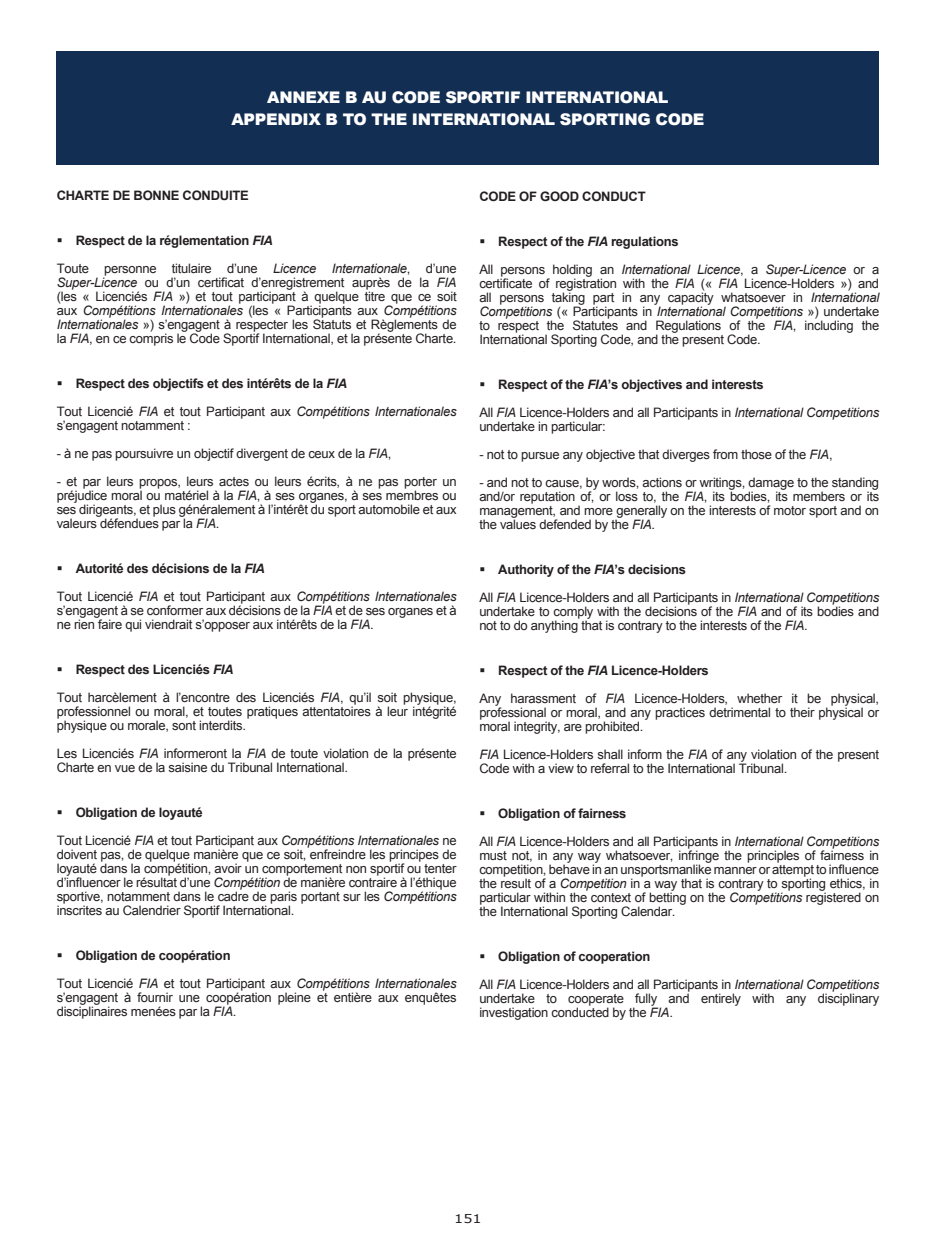
<style>
.page{position:relative;width:936px;height:1248px;background:#fff}
.page>*{position:absolute;margin:0;border:0;box-sizing:border-box;transform-origin:0 0}
.t1{font:900 16px "Arial";letter-spacing:-.02em;color:#fff}
._3__Texte_normal{font:13px/14px "Arial";letter-spacing:-.02em;color:#231f20;text-align:justify}
._4__Titre_article_bo{font:700 13px "Arial";letter-spacing:-.02em;color:#231f20}
.t2{font:12px "Verdana";color:#231f20;scale:1.2 1}
.s1{font-style:italic}
</style>
<div class="page">
<div style="left:57px;top:51px;width:822px;height:113px;background:#132e53"></div>
<p class="t1" style="left:267px;top:85px;width:403px">ANNEXE B AU CODE SPORTIF INTERNATIONAL</p>
<p class="t1" style="left:231px;top:107px;width:474px">APPENDIX B TO THE INTERNATIONAL SPORTING CODE</p>
<p class="_4__Titre_article_bo" style="left:57px;top:186px;width:193px">CHARTE DE BONNE CONDUITE</p>
<p class="_4__Titre_article_bo" style="left:57px;top:231px;width:218px">▪ Respect de la réglementation <span class="s1">FIA</span></p>
<p class="_3__Texte_normal" style="left:57px;top:261px;width:401px">Toute personne titulaire d’une <span class="s1">Licence Internationale</span>, d’une <span class="s1">Super-Licence</span> ou d’un certificat d’enregistrement auprès de la <span class="s1">FIA </span>(les « Licenciés <span class="s1">FIA</span> ») et tout participant à quelque titre que ce soit aux <span class="s1">Compétitions Internationales</span> (les « Participants aux <span class="s1">Compétitions Internationales</span> ») s’engagent à respecter les Statuts et Règlements de la <span class="s1">FIA</span>, en ce compris le Code Sportif International, et la présente Charte.</p>
<p class="_4__Titre_article_bo" style="left:57px;top:374px;width:292px">▪ Respect des objectifs et des intérêts de la <span class="s1">FIA</span></p>
<p class="_3__Texte_normal" style="left:57px;top:404px;width:401px">Tout Licencié <span class="s1">FIA</span> et tout Participant aux <span class="s1">Compétitions Internationales </span>s’engagent notamment :</p>
<p class="_3__Texte_normal" style="left:57px;top:446px;width:336px">- à ne pas poursuivre un objectif divergent de ceux de la <span class="s1">FIA</span>,</p>
<p class="_3__Texte_normal" style="left:57px;top:474px;width:401px">- et par leurs propos, leurs actes ou leurs écrits, à ne pas porter un préjudice moral ou matériel à la <span class="s1">FIA</span>, à ses organes, à ses membres ou ses dirigeants, et plus généralement à l’intérêt du sport automobile et aux valeurs défendues par la <span class="s1">FIA</span>.</p>
<p class="_4__Titre_article_bo" style="left:57px;top:559px;width:210px">▪ Autorité des décisions de la <span class="s1">FIA</span></p>
<p class="_3__Texte_normal" style="left:57px;top:589px;width:401px">Tout Licencié <span class="s1">FIA</span> et tout Participant aux <span class="s1">Compétitions Internationales </span>s’engagent à se conformer aux décisions de la <span class="s1">FIA</span> et de ses organes et à ne rien faire qui viendrait s’opposer aux intérêts de la <span class="s1">FIA</span>.</p>
<p class="_4__Titre_article_bo" style="left:57px;top:660px;width:178px">▪ Respect des Licenciés <span class="s1">FIA</span></p>
<p class="_3__Texte_normal" style="left:57px;top:690px;width:401px">Tout harcèlement à l’encontre des Licenciés <span class="s1">FIA</span>, qu’il soit physique, professionnel ou moral, et toutes pratiques attentatoires à leur intégrité physique ou morale, sont interdits.</p>
<p class="_3__Texte_normal" style="left:57px;top:746px;width:401px">Les Licenciés <span class="s1">FIA</span> informeront la <span class="s1">FIA</span> de toute violation de la présente<br>Charte en vue de la saisine du Tribunal International.</p>
<p class="_4__Titre_article_bo" style="left:57px;top:803px;width:147px">▪ Obligation de loyauté</p>
<p class="_3__Texte_normal" style="left:57px;top:833px;width:401px">Tout Licencié <span class="s1">FIA</span> et tout Participant aux <span class="s1">Compétitions Internationales</span> ne doivent pas, de quelque manière que ce soit, enfreindre les principes de loyauté dans la compétition, avoir un comportement non sportif ou tenter d’influencer le résultat d’une <span class="s1">Compétition</span> de manière contraire à l’éthique sportive, notamment dans le cadre de paris portant sur les <span class="s1">Compétitions </span>inscrites au Calendrier Sportif International.</p>
<p class="_4__Titre_article_bo" style="left:57px;top:946px;width:175px">▪ Obligation de coopération</p>
<p class="_3__Texte_normal" style="left:57px;top:976px;width:401px">Tout Licencié <span class="s1">FIA</span> et tout Participant aux <span class="s1">Compétitions Internationales </span>s’engagent à fournir une coopération pleine et entière aux enquêtes disciplinaires menées par la <span class="s1">FIA</span>.</p>
<p class="_4__Titre_article_bo" style="left:479px;top:188px;width:168px">CODE OF GOOD CONDUCT</p>
<p class="_4__Titre_article_bo" style="left:479px;top:233px;width:201px">▪ Respect of the <span class="s1">FIA</span> regulations</p>
<p class="_3__Texte_normal" style="left:479px;top:262px;width:401px">All persons holding an <span class="s1">International Licence</span>, a <span class="s1">Super-Licence</span> or a certificate of registration with the <span class="s1">FIA</span> (« <span class="s1">FIA</span> Licence-Holders ») and all persons taking part in any capacity whatsoever in <span class="s1">International Competitions</span> (« Participants in <span class="s1">International Competitions</span> ») undertake to respect the Statutes and Regulations of the <span class="s1">FIA</span>, including the International Sporting Code, and the present Code.</p>
<p class="_4__Titre_article_bo" style="left:479px;top:376px;width:286px">▪ Respect of the <span class="s1">FIA</span>’s objectives and interests</p>
<p class="_3__Texte_normal" style="left:479px;top:405px;width:401px">All <span class="s1">FIA</span> Licence-Holders and all Participants in <span class="s1">International Competitions </span>undertake in particular:</p>
<p class="_3__Texte_normal" style="left:479px;top:447px;width:355px">- not to pursue any objective that diverges from those of the <span class="s1">FIA</span>,</p>
<p class="_3__Texte_normal" style="left:479px;top:475px;width:401px">- and not to cause, by words, actions or writings, damage to the standing and/or reputation of, or loss to, the <span class="s1">FIA</span>, its bodies, its members or its management, and more generally on the interests of motor sport and on the values defended by the <span class="s1">FIA</span>.</p>
<p class="_4__Titre_article_bo" style="left:479px;top:560px;width:208px">▪ Authority of the <span class="s1">FIA</span>’s decisions</p>
<p class="_3__Texte_normal" style="left:479px;top:590px;width:401px">All <span class="s1">FIA</span> Licence-Holders and all Participants in <span class="s1">International Competitions </span>undertake to comply with the decisions of the <span class="s1">FIA</span> and of its bodies and not to do anything that is contrary to the interests of the <span class="s1">FIA</span>.</p>
<p class="_4__Titre_article_bo" style="left:479px;top:661px;width:231px">▪ Respect of the <span class="s1">FIA</span> Licence-Holders</p>
<p class="_3__Texte_normal" style="left:479px;top:691px;width:401px">Any harassment of <span class="s1">FIA</span> Licence-Holders, whether it be physical, professional or moral, and any practices detrimental to their physical or moral integrity, are prohibited.</p>
<p class="_3__Texte_normal" style="left:479px;top:747px;width:401px"><span class="s1">FIA</span> Licence-Holders shall inform the <span class="s1">FIA</span> of any violation of the present<br>Code with a view to referral to the International Tribunal.</p>
<p class="_4__Titre_article_bo" style="left:479px;top:804px;width:149px">▪ Obligation of fairness</p>
<p class="_3__Texte_normal" style="left:479px;top:834px;width:401px">All <span class="s1">FIA</span> Licence-Holders and all Participants in <span class="s1">International Competitions </span>must not, in any way whatsoever, infringe the principles of fairness in competition, behave in an unsportsmanlike manner or attempt to influence the result of a <span class="s1">Competition</span> in a way that is contrary to sporting ethics, in particular within the context of betting on the <span class="s1">Competitions</span> registered on the International Sporting Calendar.</p>
<p class="_4__Titre_article_bo" style="left:479px;top:947px;width:172px">▪ Obligation of cooperation</p>
<p class="_3__Texte_normal" style="left:479px;top:977px;width:401px">All <span class="s1">FIA</span> Licence-Holders and all Participants in <span class="s1">International Competitions </span>undertake to cooperate fully and entirely with any disciplinary investigation conducted by the <span class="s1">FIA</span>.</p>
<p class="t2" style="left:454px;top:1209px;width:25px">151</p>
</div>
